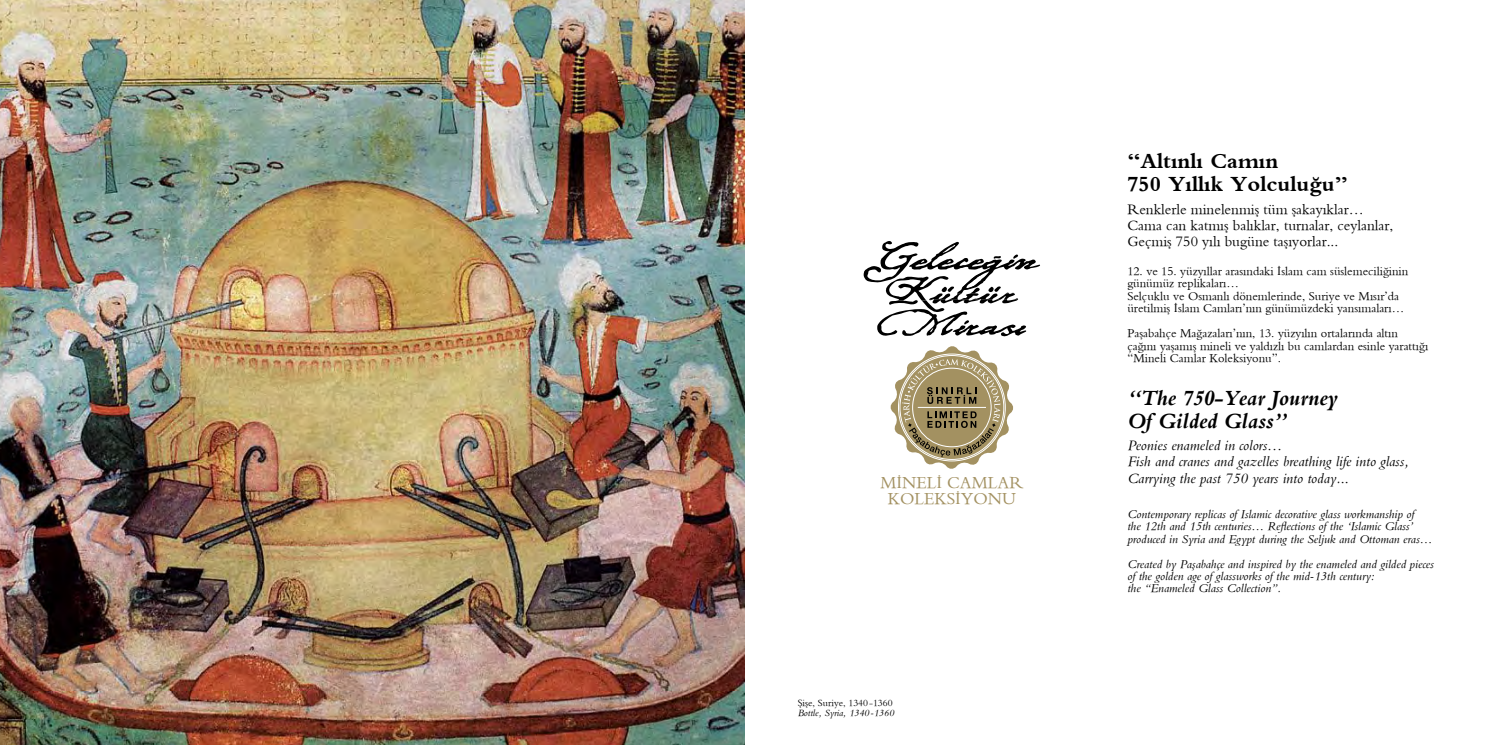
<style>
.page{position:relative;width:1489px;height:745px;background:#fff}
.page>*{position:absolute;margin:0;border:0;box-sizing:border-box;transform-origin:0 0}
.t1{font:italic 700 22.5px/22.5px "Bembo";color:#000}
.t2{font:700 22.5px/22.5px "Bembo";color:#000}
.t3{font:17.5px/16.2px "Bembo";color:#a39161;text-align:center}
.t4{font:15px/16.2px "Bembo";color:#000}
.t5{font:italic 15px/16.2px "Bembo";color:#000}
.t6{font:italic 12.5px/12.5px "Bembo";color:#000}
.t7{font:12.5px/12.5px "Bembo";color:#000}
.t8{font:italic 10px "Bembo";color:#000}
.t9{font:10px "Bembo";color:#000}
.s1{font-style:normal}
</style>
<div class="page">
<svg style="left:890px;top:346px;width:123px;height:123px"></svg>
<svg style="left:863px;top:241px;width:177px;height:96px"></svg>
<img style="left:0;top:0;width:744px;height:744px">
<h2 class="t3" style="left:880px;top:473px;width:145px">MİNELİ CAMLAR<br>KOLEKSİYONU</h2>
<p class="t9" style="left:797px;top:696px;width:96px">Şişe, Suriye, 1340-1360</p>
<p class="t8" style="left:797px;top:706px;width:98px">Bottle, Syria, 1340-1360</p>
<h1 class="t2" style="left:1127px;top:149px;width:222px">“Altınlı Camın<br>750 Yıllık Yolculuğu”</h1>
<p class="t4" style="left:1127px;top:200px;width:267px">Renklerle minelenmiş tüm şakayıklar…<br>Cama can katmış balıklar, turnalar, ceylanlar,<br>Geçmiş 750 yılı bugüne taşıyorlar...</p>
<p class="t7" style="left:1127px;top:264px;width:282px">12. ve 15. yüzyıllar arasındaki İslam cam süslemeciliğinin günümüz replikaları…<br>Selçuklu ve Osmanlı dönemlerinde, Suriye ve Mısır’da üretilmiş İslam Camları’nın günümüzdeki yansımaları…</p>
<p class="t7" style="left:1127px;top:327px;width:302px">Paşabahçe Mağazaları’nın, 13. yüzyılın ortalarında altın çağını yaşamış mineli ve yaldızlı bu camlardan esinle yarattığı “Mineli Camlar Koleksiyonu”.</p>
<h1 class="t1" style="left:1127px;top:386px;width:212px">“The 750-Year Journey<br>Of Gilded Glass”</h1>
<p class="t5" style="left:1127px;top:436px;width:283px">Peonies enameled in colors…<br>Fish and cranes and gazelles breathing life into glass,<br>Carrying the past 750 years into today.<span class="s1">..</span></p>
<p class="t6" style="left:1127px;top:507px;width:306px">Contemporary replicas of Islamic decorative glass workmanship of<br>the 12th and 15th centuries… Reflections of the ‘Islamic Glass’ produced in Syria and Egypt during the Seljuk and Ottoman eras…</p>
<p class="t6" style="left:1127px;top:557px;width:308px">Created by Paşabahçe and inspired by the enameled and gilded pieces of the golden age of glassworks of the mid-13th century:</p>
<p class="t6" style="left:1127px;top:580px;width:155px">the “Enameled Glass Collection”.</p>
</div>
